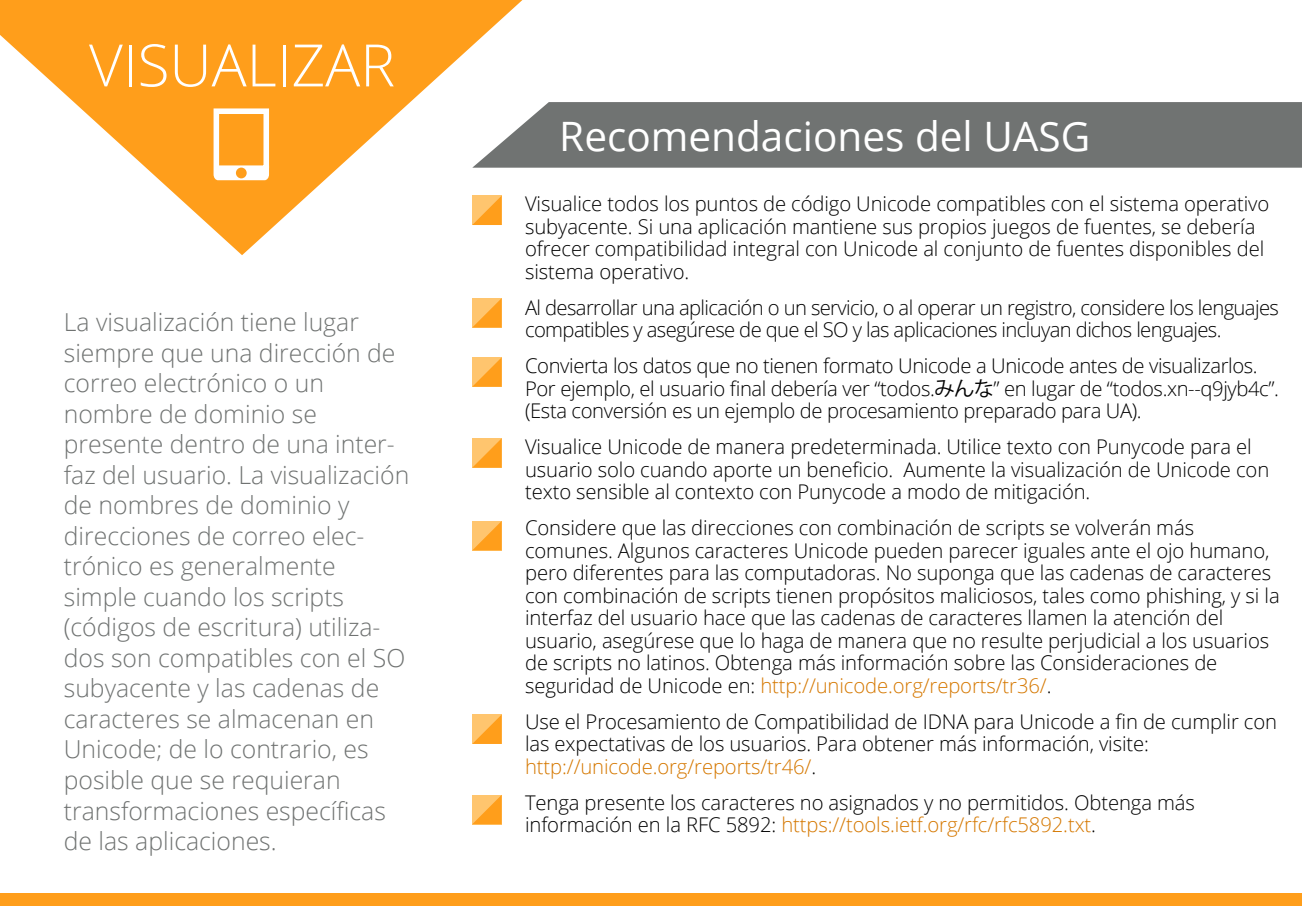
<style>
.page{position:relative;width:1302px;height:906px;background:#fff}
.page>*{position:absolute;margin:0;border:0;box-sizing:border-box;transform-origin:0 0}
.t1{font:300 58.5px "Open Sans";color:#fff}
.t2{font:40.5px "Open Sans";color:#fff}
.t3{font:300 24.75px/30.6px "Open Sans";color:#707372}
.t4{font:300 20.25px/22.5px "Open Sans";letter-spacing:-.005em;color:#000}
.t5{font:300 20.25px/22.5px "Open Sans";letter-spacing:-.03em;color:#000}
.s1{font-family:"Koz Go Pr 6 N";font-weight:400}
.s2{color:#d57800}
</style>
<div class="page">
<svg style="left:0;top:0;width:522px;height:255px;fill:#ff9e1b"></svg>
<svg style="left:213px;top:108px;width:56px;height:72px"></svg>
<div style="left:0;top:893px;width:1301px;height:13px;background:#ff9e1b"></div>
<svg style="left:472px;top:102px;width:829px;height:66px;background:#777a79"></svg>
<svg style="left:472px;top:196px;width:29px;height:29px"></svg>
<svg style="left:472px;top:298px;width:29px;height:29px"></svg>
<svg style="left:472px;top:357px;width:29px;height:30px"></svg>
<svg style="left:472px;top:438px;width:29px;height:30px"></svg>
<svg style="left:472px;top:521px;width:29px;height:29px"></svg>
<svg style="left:472px;top:714px;width:29px;height:30px"></svg>
<svg style="left:472px;top:795px;width:29px;height:29px"></svg>
<h1 class="t1" style="left:89px;top:25px;width:307px">VISUALIZAR</h1>
<p class="t3" style="left:64px;top:306px;width:347px">La visualización tiene lugar siempre que una dirección de correo electrónico o un nombre de dominio se presente dentro de una inter&shy;faz del usuario. La visualización de nombres de dominio y direcciones de correo elec&shy;trónico es generalmente simple cuando los scripts (códigos de escritura) utiliza&shy;dos son compatibles con el SO subyacente y las cadenas de caracteres se almacenan en<br>Unicode; de lo contrario, es posible que se requieran transformaciones específicas de las aplicaciones.</p>
<h2 class="t2" style="left:559px;top:109px;width:532px">Recomendaciones del UASG</h2>
<p class="t4" style="left:525px;top:192px;width:745px">Visualice todos los puntos de código Unicode compatibles con el sistema operativo subyacente. Si una aplicación mantiene sus propios juegos de fuentes, se debería ofrecer compatibilidad integral con Unicode al conjunto de fuentes disponibles del sistema operativo.</p>
<p class="t5" style="left:525px;top:295px;width:755px">Al desarrollar una aplicación o un servicio, o al operar un registro, considere los lenguajes compatibles y asegúrese de que el SO y las aplicaciones incluyan dichos lenguajes.</p>
<p class="t4" style="left:525px;top:354px;width:755px">Convierta los datos que no tienen formato Unicode a Unicode antes de visualizarlos.<br>Por ejemplo, el usuario final debería ver “todos.<span class="s1">みんな</span>” en lugar de “todos.xn--q9jyb4c”. (Esta conversión es un ejemplo de procesamiento preparado para UA).</p>
<p class="t4" style="left:525px;top:435px;width:745px">Visualice Unicode de manera predeterminada. Utilice texto con Punycode para el usuario solo cuando aporte un beneficio. Aumente la visualización de Unicode con texto sensible al contexto con Punycode a modo de mitigación.</p>
<p class="t4" style="left:525px;top:516px;width:756px">Considere que las direcciones con combinación de scripts se volverán más comunes. Algunos caracteres Unicode pueden parecer iguales ante el ojo humano, pero diferentes para las computadoras. No suponga que las cadenas de caracteres con combinación de scripts tienen propósitos maliciosos, tales como phishing, y si la interfaz del usuario hace que las cadenas de caracteres llamen la atención del usuario, asegúrese que lo haga de manera que no resulte perjudicial a los usuarios de scripts no latinos. Obtenga más información sobre las Consideraciones de seguridad de Unicode en: <span class="s2">http://unicode.org/reports/tr36/</span>.</p>
<p class="t4" style="left:525px;top:709px;width:753px">Use el Procesamiento de Compatibilidad de IDNA para Unicode a fin de cumplir con las expectativas de los usuarios. Para obtener más información, visite: <span class="s2">http://unicode.org/reports/tr46/</span>.</p>
<p class="t4" style="left:525px;top:790px;width:671px">Tenga presente los caracteres no asignados y no permitidos. Obtenga más información en la RFC 5892: <span class="s2">https://tools.ietf.org/rfc/rfc5892.txt</span>.</p>
</div>
